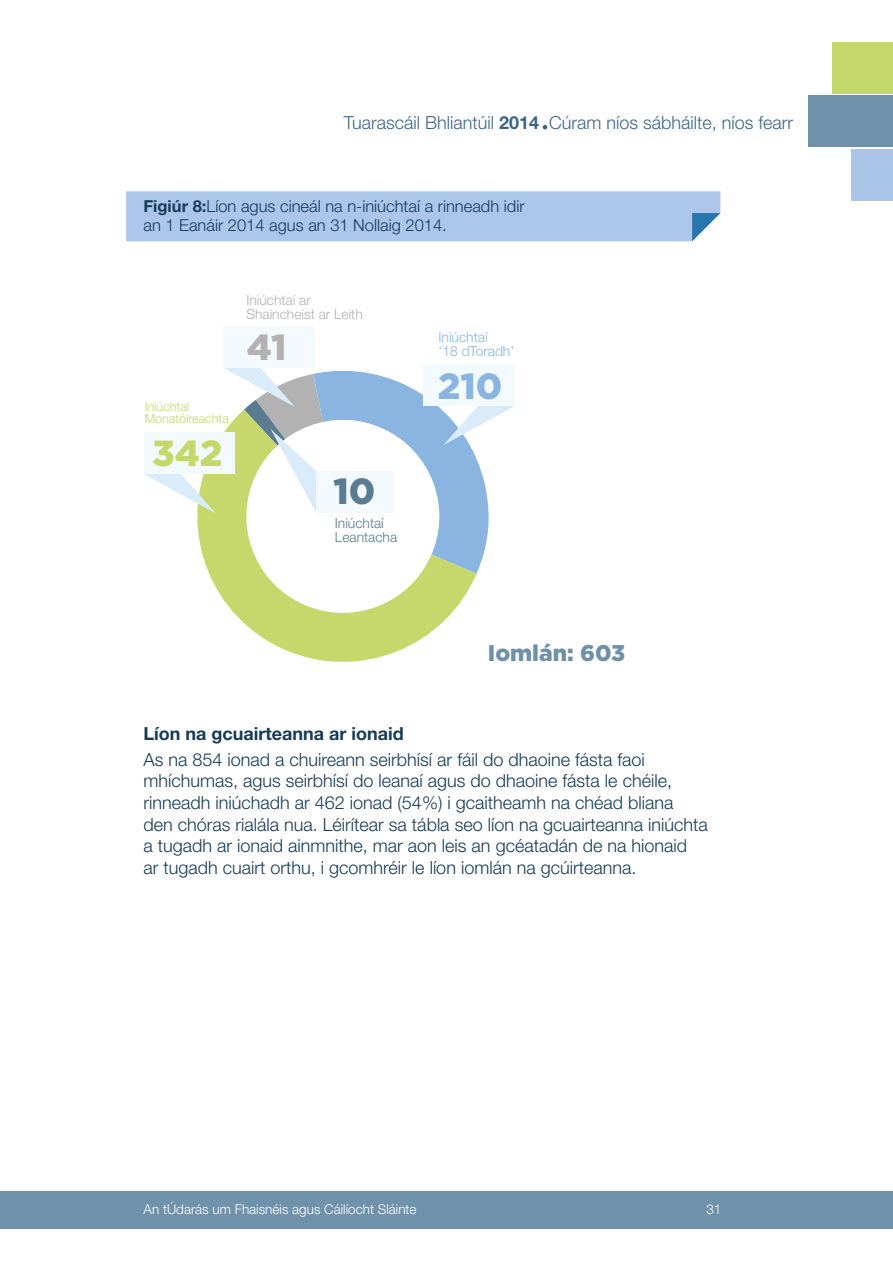
<style>
.page{position:relative;width:893px;height:1263px;background:#fff}
.page>*{position:absolute;margin:0;border:0;box-sizing:border-box;transform-origin:0 0}
.t1{font:900 36.3px "Gotham";color:#8ab5e1}
.t2{font:900 36.3px "Gotham";color:#c6d76b}
.t3{font:900 36.3px "Gotham";color:#b3b2b2}
.t4{font:900 36.3px "Gotham";color:#5b7b90}
.t5{font:900 22.65px "Gotham";color:#6e91a9}
.t6{font:300 18px/21.6px "Helvetica Neue LT Std";color:#173b56}
.t7{font:300 18px "Helvetica Neue LT Std";color:#3e6587}
.t8{font:700 18px "Helvetica Neue LT Std";color:#173b56}
.t9{font:300 16.5px/19.8px "Helvetica Neue LT Std";color:#173b56}
.t10{font:300 13.8px/13.8px "Helvetica Neue LT Std";color:#b3b2b2}
.t11{font:300 13.8px/13.8px "Helvetica Neue LT Std";color:#8ab5e1}
.t12{font:300 13.8px/13.8px "Helvetica Neue LT Std";color:#5b7b90}
.t13{font:300 13.5px "Helvetica Neue LT Std";color:#fff}
.t14{font:300 12.6px/12.3px "Helvetica Neue LT Std";color:#c6d76b}
.s1{font-weight:700}
</style>
<div class="page">
<svg style="left:543px;top:125px;width:4px;height:4px"></svg>
<div style="left:0;top:1191px;width:893px;height:37px;background:#6f91a9"></div>
<div style="left:832px;top:43px;width:61px;height:51px;background:#c5d76d"></div>
<div style="left:852px;top:149px;width:41px;height:51px;background:#abc5e8"></div>
<div style="left:808px;top:96px;width:85px;height:51px;background:#6f91a9"></div>
<div style="left:126px;top:191px;width:594px;height:50px;background:#abc6e9"></div>
<svg style="left:197px;top:474px;width:280px;height:188px"></svg>
<svg style="left:234px;top:574px;width:218px;height:51px;fill:#c6d76b"></svg>
<svg style="left:144px;top:474px;width:72px;height:39px"></svg>
<div style="left:144px;top:432px;width:91px;height:42px;background:#f3fafe"></div>
<svg style="left:224px;top:326px;width:291px;height:248px"></svg>
<div style="left:316px;top:471px;width:77px;height:42px;background:#f3fafe"></div>
<p class="t7" style="left:344px;top:111px;width:451px">Tuarascáil Bhliantúil <span class="s1">2014</span> Cúram níos sábháilte, níos fearr</p>
<p class="t9" style="left:144px;top:196px;width:383px"><span class="s1">Figiúr 8:</span>Líon agus cineál na n-iniúchtaí a rinneadh idir an 1 Eanáir 2014 agus an 31 Nollaig 2014.</p>
<p class="t14" style="left:145px;top:400px;width:86px">Iniúchtaí<br>Monatóireachta</p>
<h1 class="t2" style="left:152px;top:428px;width:72px">342</h1>
<p class="t10" style="left:246px;top:293px;width:118px">Iniúchtaí ar<br>Shaincheist ar Leith</p>
<h1 class="t3" style="left:247px;top:322px;width:41px">41</h1>
<h1 class="t4" style="left:334px;top:466px;width:43px">10</h1>
<p class="t12" style="left:335px;top:516px;width:64px">Iniúchtaí<br>Leantacha</p>
<p class="t11" style="left:439px;top:330px;width:77px">Iniúchtaí<br>‘18 dToradh’</p>
<h1 class="t1" style="left:438px;top:361px;width:66px">210</h1>
<p class="t5" style="left:488px;top:637px;width:139px">Iomlán: 603</p>
<p class="t8" style="left:144px;top:722px;width:262px">Líon na gcuairteanna ar ionaid</p>
<p class="t6" style="left:144px;top:748px;width:566px">As na 854 ionad a chuireann seirbhísí ar fáil do dhaoine fásta faoi mhíchumas, agus seirbhísí do leanaí agus do dhaoine fásta le chéile, rinneadh iniúchadh ar 462 ionad (54%) i gcaitheamh na chéad bliana<br>den chóras rialála nua. Léirítear sa tábla seo líon na gcuairteanna iniúchta a tugadh ar ionaid ainmnithe, mar aon leis an gcéatadán de na hionaid<br>ar tugadh cuairt orthu, i gcomhréir le líon iomlán na gcúirteanna.</p>
<p class="t13" style="left:144px;top:1201px;width:275px">An tÚdarás um Fhaisnéis agus Cáilíocht Sláinte</p>
<p class="t13" style="left:706px;top:1201px;width:17px">31</p>
</div>
